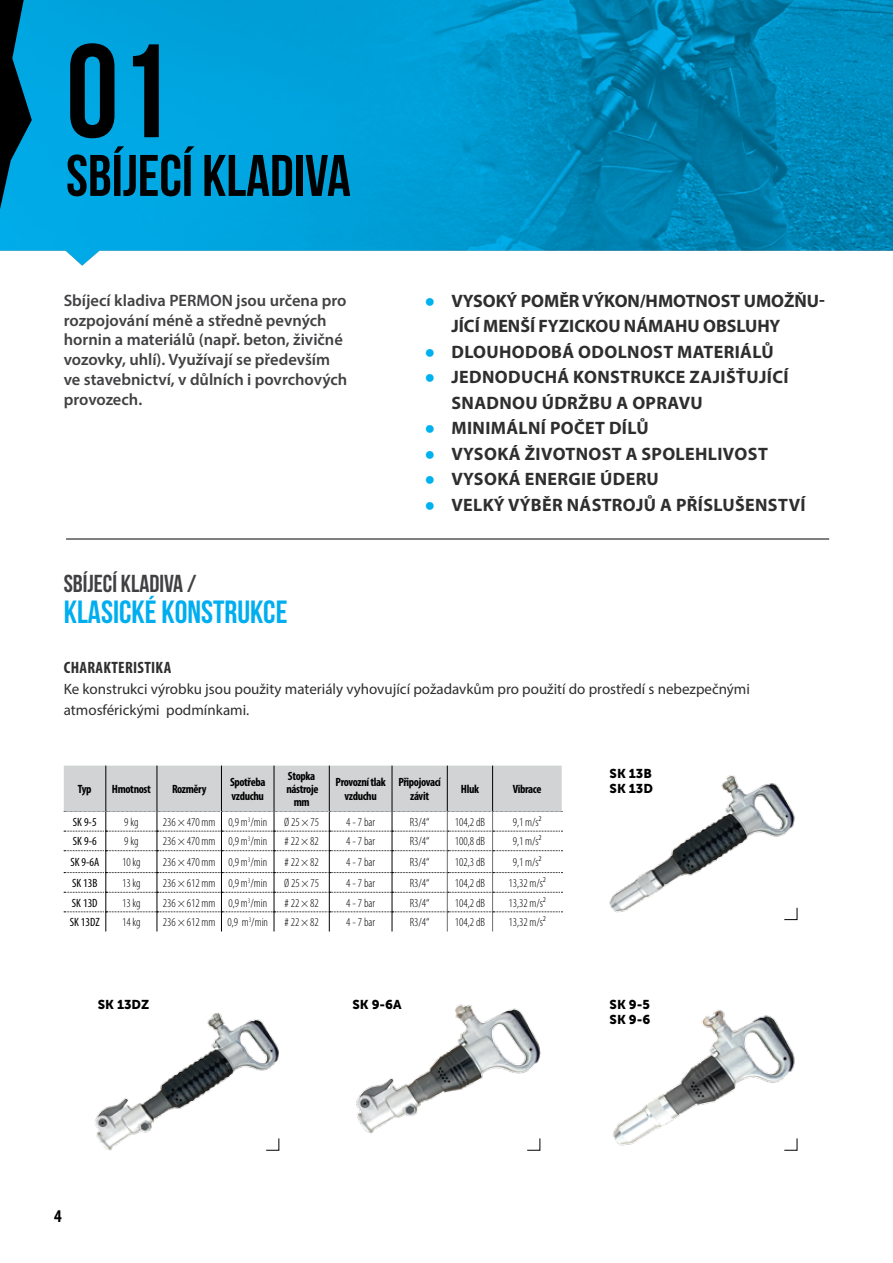
<style>
.page{position:relative;width:893px;height:1263px;background:#fff}
.page>*{position:absolute;margin:0;border:0;box-sizing:border-box;transform-origin:0 0}
.t1{font:132.6px "Bebas Neue";color:#000}
.t2{font:58.5px "Bebas Neue";color:#000}
.t3{font:32.1px "Bebas Neue";color:#00aeef}
.t4{font:24.6px "Bebas Neue";color:#414042}
.t5{font:700 18px "Myriad Pro";letter-spacing:.02em;color:#2e2e2f}
.t6{font:700 condensed 18px "Myriad Pro";color:#000}
.t7{font:600 16.5px/19.8px "Myriad Pro";color:#414042}
.t8{font:700 condensed 16.5px "Myriad Pro";letter-spacing:.02em;color:#2e2e2f}
.t9{font:15px/21px "Myriad Pro";color:#2e2e2f}
.t10{font:12.75px/15.3px "Museo Sans 900";color:#000}
.t11{font:300 condensed 12px "Myriad Pro";color:#000}
.t12{font:700 condensed 12px/13px "Myriad Pro";letter-spacing:-.03em;color:#000;text-align:center}
.t13{font:condensed 12px "Myriad Pro";color:#000}
.s1{font-family:"Arial";color:#00b1f0}
</style>
<div class="page">
<svg style="left:64px;top:766px;width:498px;height:165px"></svg>
<img style="left:356px;top:1004px;width:184px;height:130px">
<svg style="left:527px;top:1138px;width:13px;height:13px"></svg>
<img style="left:610px;top:775px;width:185px;height:138px">
<svg style="left:784px;top:907px;width:14px;height:13px"></svg>
<svg style="left:0;top:0;width:893px;height:266px;background:#0e9bcd"></svg>
<img style="left:95px;top:1013px;width:184px;height:137px">
<svg style="left:266px;top:1138px;width:13px;height:13px"></svg>
<img style="left:613px;top:1010px;width:182px;height:136px">
<svg style="left:784px;top:1138px;width:14px;height:13px"></svg>
<svg style="left:0;top:0;width:32px;height:209px;background:#004f6b"></svg>
<hr style="left:66px;top:539px;width:763px;height:1px;background:#000">
<h1 class="t1" style="left:66px;top:19px;width:107px">01</h1>
<h2 class="t2" style="left:66px;top:144px;width:286px">SBÍJECÍ KLADIVA</h2>
<h3 class="t7" style="left:64px;top:290px;width:285px">Sbíjecí kladiva PERMON jsou určena pro rozpojování méně a středně pevných hornin a materiálů (např. beton, živičné vozovky, uhlí). Využívají se především ve stavebnictví, v důlních i povrchových provozech.</h3>
<h3 class="t4" style="left:64px;top:569px;width:134px">SBÍJECÍ KLADIVA /</h3>
<h3 class="t3" style="left:64px;top:594px;width:225px">KLASICKÉ KONSTRUKCE</h3>
<h3 class="t5" style="left:424px;top:289px;width:71px"><span class="s1">●</span> VYSOKÝ</h3>
<h3 class="t5" style="left:521px;top:289px;width:74px">POMĚRVÝKON</h3>
<h3 class="t5" style="left:640px;top:289px;width:46px">/HMOTNO</h3>
<h3 class="t5" style="left:721px;top:289px;width:106px">ST UMOŽŇU-</h3>
<h3 class="t5" style="left:451px;top:315px;width:9px">JÍCÍ</h3>
<h3 class="t5" style="left:483px;top:315px;width:97px">MENŠÍ FYZICKOU</h3>
<h3 class="t5" style="left:624px;top:315px;width:53px">NÁMAHU</h3>
<h3 class="t5" style="left:703px;top:315px;width:45px">OBSLUH</h3>
<h3 class="t5" style="left:770px;top:315px;width:12px">Y</h3>
<h3 class="t5" style="left:424px;top:340px;width:351px"><span class="s1">●</span> DLOUHODOBÁ ODOLNOST MATERIÁLŮ</h3>
<h3 class="t5" style="left:424px;top:366px;width:40px"><span class="s1">●</span> JEDNODUCHÁ</h3>
<h3 class="t5" style="left:573px;top:366px;width:13px">KON</h3>
<h3 class="t5" style="left:610px;top:366px;width:22px">STRUKCE</h3>
<h3 class="t5" style="left:689px;top:366px;width:67px">ZAJI ŠŤUJÍCÍ</h3>
<h3 class="t5" style="left:451px;top:391px;width:24px">SNADNOU</h3>
<h3 class="t5" style="left:542px;top:391px;width:104px">ÚDRŽBU AOPRAVU</h3>
<h3 class="t5" style="left:424px;top:417px;width:226px"><span class="s1">●</span> MINIMÁLNÍ POČET DÍLŮ</h3>
<h3 class="t5" style="left:424px;top:442px;width:345px"><span class="s1">●</span> VYSOKÁ ŽIVOTNOST A SPOLEHLIVOST</h3>
<h3 class="t5" style="left:424px;top:468px;width:236px"><span class="s1">●</span> VYSOKÁ ENERGIE ÚDERU</h3>
<h3 class="t5" style="left:424px;top:493px;width:39px"><span class="s1">●</span> VELKÝ</h3>
<h3 class="t5" style="left:508px;top:493px;width:12px">VÝBĚR</h3>
<h3 class="t5" style="left:567px;top:493px;width:47px">NÁSTROJŮ</h3>
<h3 class="t5" style="left:660px;top:493px;width:129px">A PŘÍSLUŠENSTVÍ</h3>
<h3 class="t8" style="left:64px;top:657px;width:109px">Charakteristika</h3>
<p class="t9" style="left:64px;top:678px;width:688px">Ke konstrukci výrobku jsou použity materiály vyhovující požadavkům pro použití do prostředí s nebezpečnými atmosférickými podmínkami.</p>
<p class="t12" style="left:78px;top:782px;width:15px">Typ</p>
<p class="t12" style="left:112px;top:782px;width:41px">Hmotnost</p>
<p class="t12" style="left:172px;top:782px;width:36px">Rozměry</p>
<p class="t12" style="left:230px;top:776px;width:37px;text-align:left">Spotřeba vzduchu</p>
<p class="t12" style="left:286px;top:769px;width:34px">Stopka nástroje mm</p>
<p class="t12" style="left:336px;top:776px;width:52px">Provozní tlak vzduchu</p>
<p class="t12" style="left:398px;top:776px;width:44px">Připojovací závit</p>
<p class="t12" style="left:461px;top:782px;width:20px">Hluk</p>
<p class="t12" style="left:513px;top:782px;width:30px">Vibrace</p>
<p class="t13" style="left:73px;top:814px;width:25px">SK 9-5</p>
<p class="t11" style="left:124px;top:815px;width:16px">9 kg</p>
<p class="t11" style="left:163px;top:815px;width:106px">236 × 470 mm 0,9 m<sup>3</sup>/min</p>
<p class="t11" style="left:284px;top:815px;width:37px">Ø 25 × 75</p>
<p class="t11" style="left:346px;top:815px;width:30px">4 - 7 bar</p>
<p class="t11" style="left:410px;top:815px;width:21px">R3/4“</p>
<p class="t11" style="left:455px;top:815px;width:32px">104,2 dB</p>
<p class="t11" style="left:513px;top:815px;width:30px">9,1 m/s²</p>
<p class="t13" style="left:73px;top:834px;width:25px">SK 9-6</p>
<p class="t11" style="left:124px;top:834px;width:16px">9 kg</p>
<p class="t11" style="left:163px;top:834px;width:106px">236 × 470 mm 0,9 m<sup>3</sup>/min</p>
<p class="t11" style="left:284px;top:834px;width:36px"># 22 × 82</p>
<p class="t11" style="left:346px;top:834px;width:30px">4 - 7 bar</p>
<p class="t11" style="left:410px;top:834px;width:21px">R3/4“</p>
<p class="t11" style="left:455px;top:834px;width:32px">100,8 dB</p>
<p class="t11" style="left:513px;top:834px;width:30px">9,1 m/s²</p>
<p class="t13" style="left:70px;top:855px;width:30px">SK 9-6A</p>
<p class="t11" style="left:122px;top:855px;width:20px">10 kg</p>
<p class="t11" style="left:163px;top:855px;width:106px">236 × 470 mm 0,9 m<sup>3</sup>/min</p>
<p class="t11" style="left:284px;top:855px;width:36px"># 22 × 82</p>
<p class="t11" style="left:346px;top:855px;width:30px">4 - 7 bar</p>
<p class="t11" style="left:410px;top:855px;width:21px">R3/4“</p>
<p class="t11" style="left:455px;top:855px;width:32px">102,3 dB</p>
<p class="t11" style="left:513px;top:855px;width:30px">9,1 m/s²</p>
<p class="t13" style="left:72px;top:876px;width:27px">SK 13B</p>
<p class="t11" style="left:122px;top:876px;width:20px">13 kg</p>
<p class="t11" style="left:163px;top:876px;width:106px">236 × 612 mm 0,9 m<sup>3</sup>/min</p>
<p class="t11" style="left:284px;top:876px;width:37px">Ø 25 × 75</p>
<p class="t11" style="left:346px;top:876px;width:30px">4 - 7 bar</p>
<p class="t11" style="left:410px;top:876px;width:21px">R3/4“</p>
<p class="t11" style="left:455px;top:876px;width:32px">104,2 dB</p>
<p class="t11" style="left:508px;top:876px;width:39px">13,32 m/s²</p>
<p class="t13" style="left:72px;top:895px;width:27px">SK 13D</p>
<p class="t11" style="left:122px;top:895px;width:20px">13 kg</p>
<p class="t11" style="left:163px;top:895px;width:106px">236 × 612 mm 0,9 m<sup>3</sup>/min</p>
<p class="t11" style="left:284px;top:895px;width:36px"># 22 × 82</p>
<p class="t11" style="left:346px;top:895px;width:30px">4 - 7 bar</p>
<p class="t11" style="left:410px;top:895px;width:21px">R3/4“</p>
<p class="t11" style="left:455px;top:895px;width:32px">104,2 dB</p>
<p class="t11" style="left:508px;top:895px;width:39px">13,32 m/s²</p>
<p class="t13" style="left:70px;top:915px;width:31px">SK 13DZ</p>
<p class="t11" style="left:122px;top:915px;width:20px">14 kg</p>
<p class="t11" style="left:163px;top:915px;width:107px">236 × 612 mm 0,9 m<sup>3</sup>/min</p>
<p class="t11" style="left:284px;top:915px;width:36px"># 22 × 82</p>
<p class="t11" style="left:346px;top:915px;width:30px">4 - 7 bar</p>
<p class="t11" style="left:410px;top:915px;width:21px">R3/4“</p>
<p class="t11" style="left:455px;top:915px;width:32px">104,2 dB</p>
<p class="t11" style="left:508px;top:915px;width:39px">13,32 m/s²</p>
<p class="t10" style="left:610px;top:766px;width:45px">SK 13B<br>SK 13D</p>
<p class="t10" style="left:98px;top:996px;width:53px">SK 13DZ</p>
<p class="t10" style="left:610px;top:996px;width:42px">SK 9-5<br>SK 9-6</p>
<p class="t10" style="left:352px;top:996px;width:51px">SK 9-6A</p>
<h3 class="t6" style="left:54px;top:1205px;width:9px">4</h3>
</div>
